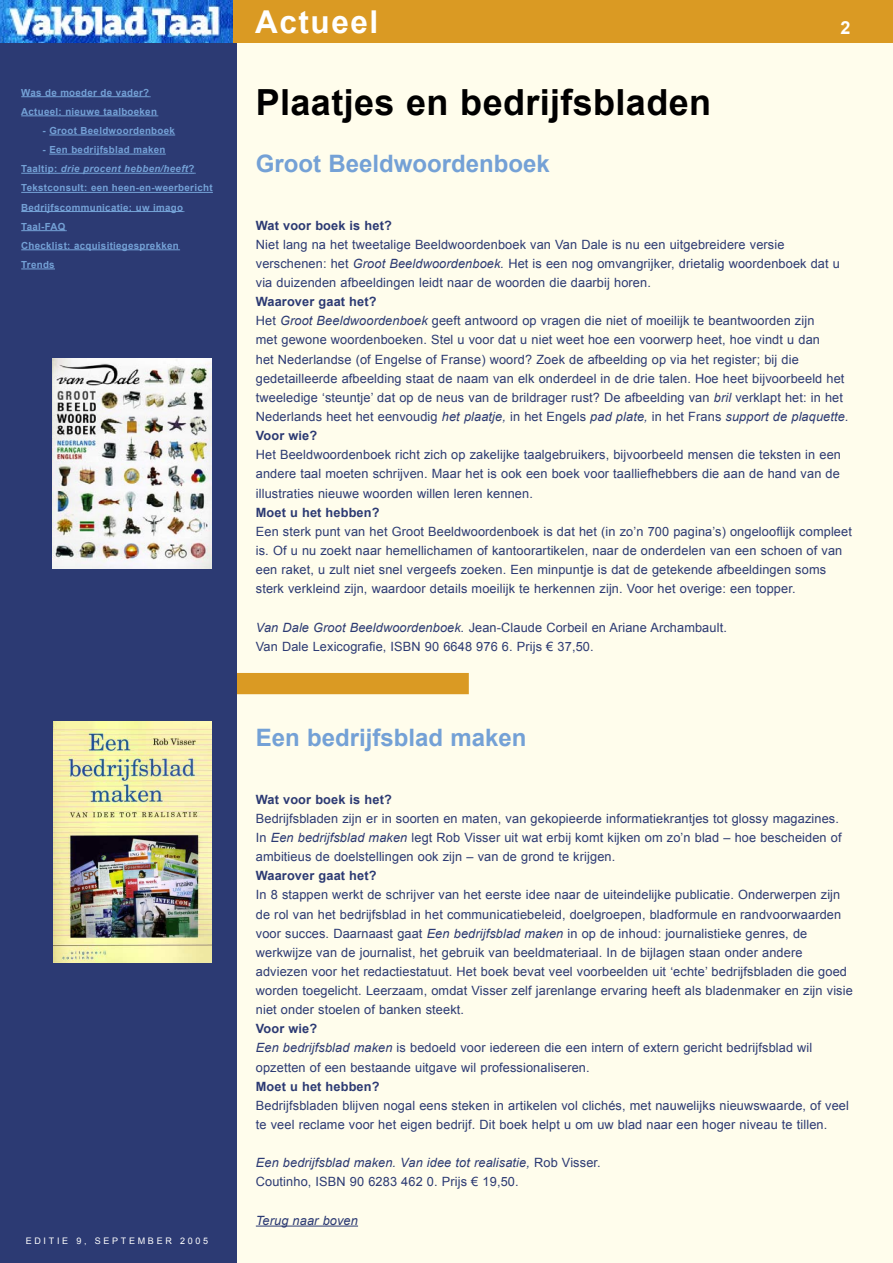
<style>
.page{position:relative;width:893px;height:1263px;background:#fff}
.page>*{position:absolute;margin:0;border:0;box-sizing:border-box;transform-origin:0 0}
.kop{font:700 36px "Arial";letter-spacing:.01em;color:#000}
.subkop{font:700 31.5px "Arial";letter-spacing:.05em;color:#fff}
.subkop-2{font:700 24px "Arial";color:#74a1d6}
.t1{font:700 18px "Arial";color:#fff}
.Normaal{font:12.75px/19.2px "Arial";letter-spacing:.01em;color:#2c3a73}
.Normaal-2{font:700 12.75px "Arial";letter-spacing:.01em;color:#2c3a73}
.Normaal-3{font:italic 12.75px "Arial";letter-spacing:.01em;color:#2c3a73}
.hyperlinkkop{font:700 9.75px "Arial";letter-spacing:.03em;color:#74a1d6}
.hyperlinkkop-2{font:italic 700 9.75px "Arial";letter-spacing:.03em;color:#74a1d6}
.t2{font:9px "Arial";letter-spacing:.3em;color:#fff}
.s1{font-style:normal}
.s2{font-style:italic}
.s3{font-weight:700}
</style>
<div class="page">
<div style="left:234px;top:0;width:659px;height:1263px;background:#fffdec"></div>
<div style="left:235px;top:673px;width:234px;height:21px;background:#da9a23"></div>
<div style="left:0;top:0;width:236px;height:1263px;background:#2c3a73"></div>
<svg style="left:0;top:42px;width:234px;height:1px"></svg>
<img style="left:0;top:0;width:234px;height:42px">
<hr style="left:21px;top:96px;width:129px;height:1px;background:#74a1d6">
<hr style="left:21px;top:115px;width:136px;height:1px;background:#74a1d6">
<hr style="left:49px;top:134px;width:126px;height:1px;background:#74a1d6">
<hr style="left:49px;top:154px;width:117px;height:1px;background:#74a1d6">
<hr style="left:21px;top:173px;width:40px;height:1px;background:#74a1d6">
<hr style="left:61px;top:173px;width:127px;height:1px;background:#74a1d6">
<hr style="left:21px;top:192px;width:192px;height:1px;background:#74a1d6">
<hr style="left:21px;top:211px;width:162px;height:1px;background:#74a1d6">
<hr style="left:21px;top:230px;width:45px;height:1px;background:#74a1d6">
<hr style="left:21px;top:249px;width:158px;height:1px;background:#74a1d6">
<hr style="left:21px;top:268px;width:34px;height:1px;background:#74a1d6">
<div style="left:234px;top:0;width:659px;height:43px;background:#da9a23"></div>
<hr style="left:256px;top:1225px;width:102px;height:1px;background:#2c3a73">
<img style="left:52px;top:358px;width:159px;height:211px">
<img style="left:53px;top:721px;width:159px;height:241px">
<p class="hyperlinkkop" style="left:21px;top:86px;width:129px">Was de moeder de vader?</p>
<p class="hyperlinkkop" style="left:21px;top:105px;width:137px">Actueel: nieuwe taalboeken</p>
<p class="hyperlinkkop" style="left:43px;top:124px;width:134px">- Groot Beeldwoordenboek</p>
<p class="hyperlinkkop" style="left:43px;top:143px;width:124px">- Een bedrijfsblad maken</p>
<p class="hyperlinkkop-2" style="left:21px;top:162px;width:175px"><span class="s1">Taaltip:</span> drie procent hebben/heeft<span class="s1">?</span></p>
<p class="hyperlinkkop" style="left:21px;top:181px;width:193px">Tekstconsult: een heen-en-weerbericht</p>
<p class="hyperlinkkop" style="left:21px;top:201px;width:163px">Bedrijfscommunicatie: uw imago</p>
<p class="hyperlinkkop" style="left:21px;top:220px;width:46px">Taal-FAQ</p>
<p class="hyperlinkkop" style="left:21px;top:239px;width:159px">Checklist: acquisitiegesprekken</p>
<p class="hyperlinkkop" style="left:21px;top:258px;width:35px">Trends</p>
<p class="t2" style="left:26px;top:1235px;width:184px">EDITIE 9, SEPTEMBER 2005</p>
<p class="subkop" style="left:255px;top:1px;width:125px">Actueel</p>
<p class="t1" style="left:840px;top:16px;width:12px">2</p>
<p class="kop" style="left:256px;top:78px;width:457px">Plaatjes en bedrijfsbladen</p>
<p class="subkop-2" style="left:256px;top:148px;width:296px">Groot Beeldwoordenboek</p>
<p class="Normaal-2" style="left:256px;top:217px;width:137px">Wat voor boek is het?</p>
<p class="Normaal" style="left:256px;top:235px;width:586px">Niet lang na het tweetalige Beeldwoordenboek van Van Dale is nu een uitgebreidere versie verschenen: het <span class="s2">Groot Beeldwoordenboek.</span> Het is een nog omvangrijker, drietalig woordenboek dat u via duizenden afbeeldingen leidt naar de woorden die daarbij horen.</p>
<p class="Normaal-2" style="left:256px;top:293px;width:122px">Waarover gaat het?</p>
<p class="Normaal" style="left:256px;top:311px;width:594px">Het <span class="s2">Groot Beeldwoordenboek</span> geeft antwoord op vragen die niet of moeilijk te beantwoorden zijn<br>met gewone woordenboeken. Stel u voor dat u niet weet hoe een voorwerp heet, hoe vindt u dan<br>het Nederlandse (of Engelse of Franse) woord? Zoek de afbeelding op via het register; bij die gedetailleerde afbeelding staat de naam van elk onderdeel in de drie talen. Hoe heet bijvoorbeeld het tweeledige ‘steuntje’ dat op de neus van de brildrager rust? De afbeelding van <span class="s2">bril</span> verklapt het: in het Nederlands heet het eenvoudig <span class="s2">het plaatje,</span> in het Engels <span class="s2">pad plate,</span> in het Frans <span class="s2">support de plaquette.</span></p>
<p class="Normaal-2" style="left:256px;top:427px;width:63px">Voor wie?</p>
<p class="Normaal" style="left:256px;top:445px;width:587px;text-align:justify">Het Beeldwoordenboek richt zich op zakelijke taalgebruikers, bijvoorbeeld mensen die teksten in een andere taal moeten schrijven. Maar het is ook een boek voor taalliefhebbers die aan de hand van de illustraties nieuwe woorden willen leren kennen.</p>
<p class="Normaal-2" style="left:256px;top:504px;width:125px">Moet u het hebben?</p>
<p class="Normaal" style="left:256px;top:522px;width:598px">Een sterk punt van het Groot Beeldwoordenboek is dat het (in zo’n 700 pagina’s) ongelooflijk compleet is. Of u nu zoekt naar hemellichamen of kantoorartikelen, naar de onderdelen van een schoen of van een raket, u zult niet snel vergeefs zoeken. Een minpuntje is dat de getekende afbeeldingen soms sterk verkleind zijn, waardoor details moeilijk te herkennen zijn. Voor het overige: een topper.</p>
<p class="Normaal" style="left:256px;top:617px;width:473px"><span class="s2">Van Dale Groot Beeldwoordenboek.</span> Jean-Claude Corbeil en Ariane Archambault.</p>
<p class="Normaal" style="left:256px;top:637px;width:339px">Van Dale Lexicografie, ISBN 90 6648 976 6. Prijs € 37,50.</p>
<p class="subkop-2" style="left:256px;top:722px;width:272px">Een bedrijfsblad maken</p>
<p class="Normaal-2" style="left:256px;top:791px;width:137px">Wat voor boek is het?</p>
<p class="Normaal" style="left:256px;top:809px;width:587px">Bedrijfsbladen zijn er in soorten en maten, van gekopieerde informatiekrantjes tot glossy magazines.<br>In <span class="s2">Een bedrijfsblad maken</span> legt Rob Visser uit wat erbij komt kijken om zo’n blad – hoe bescheiden of ambitieus de doelstellingen ook zijn – van de grond te krijgen.</p>
<p class="Normaal-2" style="left:256px;top:867px;width:122px">Waarover gaat het?</p>
<p class="Normaal" style="left:256px;top:885px;width:598px">In 8 stappen werkt de schrijver van het eerste idee naar de uiteindelijke publicatie. Onderwerpen zijn de rol van het bedrijfsblad in het communicatiebeleid, doelgroepen, bladformule en randvoorwaarden voor succes. Daarnaast gaat <span class="s2">Een bedrijfsblad maken</span> in op de inhoud: journalistieke genres, de werkwijze van de journalist, het gebruik van beeldmateriaal. In de bijlagen staan onder andere adviezen voor het redactiestatuut. Het boek bevat veel voorbeelden uit ‘echte’ bedrijfsbladen die goed worden toegelicht. Leerzaam, omdat Visser zelf jarenlange ervaring heeft als bladenmaker en zijn visie niet onder stoelen of banken steekt.<br><span class="s3">Voor wie?</span></p>
<p class="Normaal" style="left:256px;top:1038px;width:558px"><span class="s2">Een bedrijfsblad maken</span> is bedoeld voor iedereen die een intern of extern gericht bedrijfsblad wil opzetten of een bestaande uitgave wil professionaliseren.</p>
<p class="Normaal-2" style="left:256px;top:1078px;width:125px">Moet u het hebben?</p>
<p class="Normaal" style="left:256px;top:1096px;width:595px">Bedrijfsbladen blijven nogal eens steken in artikelen vol clichés, met nauwelijks nieuwswaarde, of veel te veel reclame voor het eigen bedrijf. Dit boek helpt u om uw blad naar een hoger niveau te tillen.</p>
<p class="Normaal-3" style="left:256px;top:1154px;width:346px">Een bedrijfsblad maken. Van idee tot realisatie, <span class="s1">Rob Visser.</span></p>
<p class="Normaal" style="left:256px;top:1172px;width:264px">Coutinho, ISBN 90 6283 462 0. Prijs € 19,50.</p>
<p class="Normaal-3" style="left:256px;top:1212px;width:104px">Terug naar boven</p>
</div>
